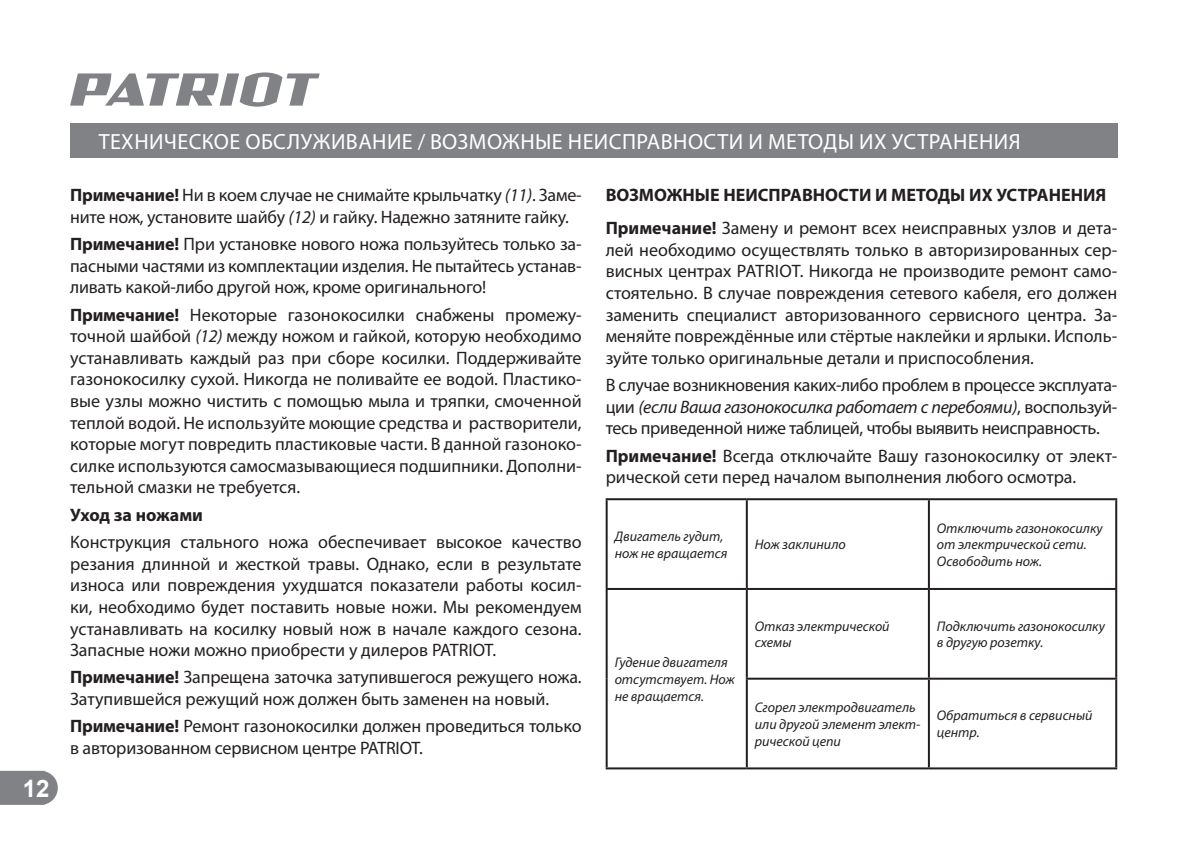
<style>
.page{position:relative;width:1191px;height:843px;background:#fff}
.page>*{position:absolute;margin:0;border:0;box-sizing:border-box;transform-origin:0 0}
.t1{font:700 24px "Arial";color:#fff}
.t2{font:22px "Myriad Pro";letter-spacing:.02em;color:#fff}
.t3{font:18px/21.6px "Myriad Pro";letter-spacing:-.01em;color:#231f20;text-align:justify}
.t4{font:700 18px/33px "Myriad Pro";color:#231f20}
.t5{font:italic 14px/16.8px "Myriad Pro";color:#231f20}
.s1{font-weight:700}
.s2{font-style:italic}
.s3{font-weight:400}
</style>
<div class="page">
<svg style="left:0;top:770px;width:58px;height:34px;background:#8a8c8f"></svg>
<svg style="left:70px;top:72px;width:249px;height:35px"></svg>
<div style="left:70px;top:123px;width:1047px;height:34px;background:#808285"></div>
<hr style="left:605px;top:498px;width:141px;height:2px;background:#231f20">
<hr style="left:605px;top:500px;width:2px;height:88px;background:#231f20">
<hr style="left:746px;top:498px;width:182px;height:2px;background:#231f20">
<hr style="left:745px;top:500px;width:2px;height:88px;background:#231f20">
<hr style="left:928px;top:498px;width:189px;height:2px;background:#231f20">
<hr style="left:927px;top:500px;width:2px;height:88px;background:#231f20">
<hr style="left:1115px;top:500px;width:2px;height:88px;background:#231f20">
<hr style="left:605px;top:588px;width:141px;height:2px;background:#231f20">
<hr style="left:605px;top:590px;width:2px;height:88px;background:#231f20">
<hr style="left:746px;top:588px;width:182px;height:2px;background:#231f20">
<hr style="left:745px;top:590px;width:2px;height:87px;background:#231f20">
<hr style="left:928px;top:588px;width:189px;height:2px;background:#231f20">
<hr style="left:927px;top:590px;width:2px;height:87px;background:#231f20">
<hr style="left:1115px;top:590px;width:2px;height:87px;background:#231f20">
<hr style="left:605px;top:678px;width:2px;height:89px;background:#231f20">
<hr style="left:745px;top:677px;width:183px;height:2px;background:#231f20">
<hr style="left:745px;top:679px;width:2px;height:88px;background:#231f20">
<hr style="left:928px;top:677px;width:189px;height:2px;background:#231f20">
<hr style="left:927px;top:679px;width:2px;height:88px;background:#231f20">
<hr style="left:1115px;top:679px;width:2px;height:88px;background:#231f20">
<hr style="left:605px;top:767px;width:141px;height:2px;background:#231f20">
<hr style="left:746px;top:767px;width:182px;height:2px;background:#231f20">
<hr style="left:928px;top:767px;width:189px;height:2px;background:#231f20">
<h1 class="t1" style="left:23px;top:771px;width:28px">12</h1>
<p class="t2" style="left:99px;top:128px;width:923px">ТЕХНИЧЕСКОЕ ОБСЛУЖИВАНИЕ / ВОЗМОЖНЫЕ НЕИСПРАВНОСТИ И МЕТОДЫ ИХ УСТРАНЕНИЯ</p>
<p class="t3" style="left:70px;top:184px;width:513px"><span class="s1">Примечание!</span> Ни в коем случае не снимайте крыльчатку <span class="s2">(11)</span>. Заме&shy;ните нож, установите шайбу <span class="s2">(12)</span> и гайку. Надежно затяните гайку.</p>
<p class="t3" style="left:70px;top:233px;width:513px"><span class="s1">Примечание!</span> При установке нового ножа пользуйтесь только за&shy;пасными частями из комплектации изделия. Не пытайтесь устанав&shy;ливать какой-либо другой нож, кроме оригинального!</p>
<p class="t3" style="left:70px;top:303px;width:513px"><span class="s1">Примечание!</span> Некоторые газонокосилки снабжены промежу&shy;точной шайбой <span class="s2">(12)</span> между ножом и гайкой, которую необходимо устанавливать каждый раз при сборе косилки. Поддерживайте газонокосилку сухой. Никогда не поливайте ее водой. Пластико&shy;вые узлы можно чистить с помощью мыла и тряпки, смоченной теплой водой. Не используйте моющие средства и растворители, которые могут повредить пластиковые части. В данной газоноко&shy;силке используются самосмазывающиеся подшипники. Дополни&shy;тельной смазки не требуется.</p>
<p class="t4" style="left:70px;top:498px;width:134px">Уход за ножами</p>
<p class="t3" style="left:70px;top:531px;width:513px">Конструкция стального ножа обеспечивает высокое качество резания длинной и жесткой травы. Однако, если в результате износа или повреждения ухудшатся показатели работы косил&shy;ки, необходимо будет поставить новые ножи. Мы рекомендуем устанавливать на косилку новый нож в начале каждого сезона.<br>Запасные ножи можно приобрести у дилеров PATRIOT.</p>
<p class="t3" style="left:70px;top:666px;width:513px"><span class="s1">Примечание!</span> Запрещена заточка затупившегося режущего ножа.<br>Затупившейся режущий нож должен быть заменен на новый.</p>
<p class="t3" style="left:70px;top:715px;width:513px"><span class="s1">Примечание!</span> Ремонт газонокосилки должен проведиться только в авторизованном сервисном центре PATRIOT.</p>
<p class="t4" style="left:605px;top:179px;width:513px">ВОЗМОЖНЫЕ НЕИСПРАВНОСТИ И МЕТОДЫ ИХ УСТРАНЕНИЯ<br>Примечание! <span class="s3">Замену и ремонт всех неисправных узлов и дета-</span></p>
<p class="t3" style="left:605px;top:238px;width:513px">лей необходимо осуществлять только в авторизированных сер&shy;висных центрах PATRIOT. Никогда не производите ремонт само&shy;стоятельно. В случае повреждения сетевого кабеля, его должен заменить специалист авторизованного сервисного центра. За&shy;меняйте повреждённые или стёртые наклейки и ярлыки. Исполь&shy;зуйте только оригинальные детали и приспособления.</p>
<p class="t3" style="left:605px;top:374px;width:513px">В случае возникновения каких-либо проблем в процессе эксплуата&shy;ции <span class="s2">(если Ваша газонокосилка работает с перебоями)</span>, воспользуй&shy;тесь приведенной ниже таблицей, чтобы выявить неисправность.</p>
<p class="t3" style="left:605px;top:444px;width:513px"><span class="s1">Примечание!</span> Всегда отключайте Вашу газонокосилку от элект&shy;рической сети перед началом выполнения любого осмотра.</p>
<p class="t5" style="left:936px;top:519px;width:167px">Отключить газонокосилку от электрической сети.<br>Освободить нож.</p>
<p class="t5" style="left:614px;top:527px;width:114px">Двигатель гудит, нож не вращается</p>
<p class="t5" style="left:754px;top:536px;width:92px">Нож заклинило</p>
<p class="t5" style="left:754px;top:617px;width:136px">Отказ электрической схемы</p>
<p class="t5" style="left:936px;top:617px;width:169px">Подключить газонокосилку в другую розетку.</p>
<p class="t5" style="left:614px;top:653px;width:122px">Гудение двигателя отсутствует. Нож не вращается.</p>
<p class="t5" style="left:754px;top:698px;width:167px">Сгорел электродвигатель или другой элемент элект&shy;рической цепи</p>
<p class="t5" style="left:936px;top:707px;width:157px">Обратиться в сервисный центр.</p>
</div>
